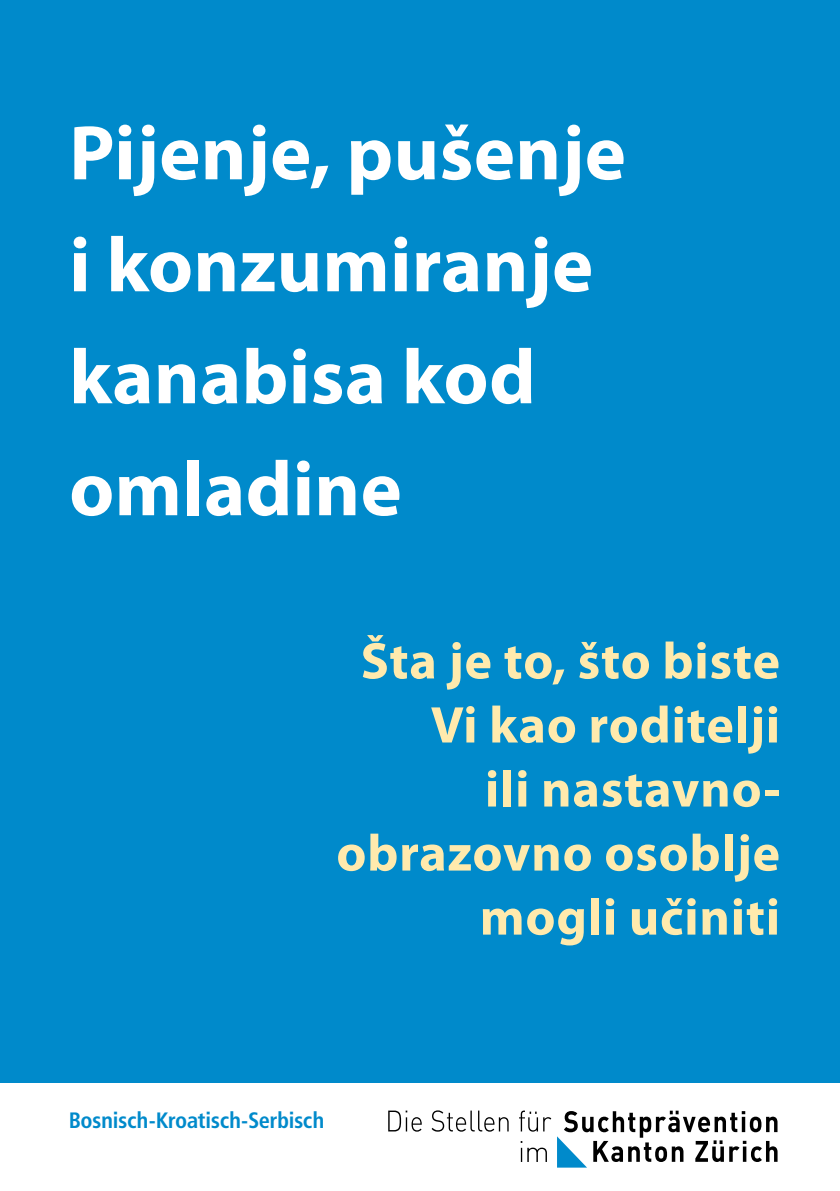
<style>
.page{position:relative;width:840px;height:1191px;background:#fff}
.page>*{position:absolute;margin:0;border:0;box-sizing:border-box;transform-origin:0 0}
.t1{font:700 78px/112px "Myriad Pro";letter-spacing:.005em;color:#fff}
.t2{font:700 52px/64px "Myriad Pro";letter-spacing:.015em;color:#ffeaad;text-align:right}
.t3{font:700 22px "Frutiger Condensed BQ";letter-spacing:.01em;color:#008acb}
</style>
<div class="page">
<div style="left:0;top:0;width:839px;height:1082px;background:#008acb"></div>
<svg style="left:388px;top:1110px;width:33px;height:21px"></svg>
<svg style="left:431px;top:1110px;width:77px;height:21px"></svg>
<svg style="left:519px;top:1110px;width:258px;height:57px"></svg>
<h1 class="t1" style="left:69px;top:94px;width:558px">Pijenje, pušenje i konzumiranje kanabisa kod omladine</h1>
<p class="t2" style="left:336px;top:627px;width:445px">Šta je to, što biste<br>Vi kao roditelji<br>ili nastavno&shy;obrazovno osoblje mogli učiniti</p>
<p class="t3" style="left:69px;top:1106px;width:256px">Bosnisch-Kroatisch-Serbisch</p>
</div>
